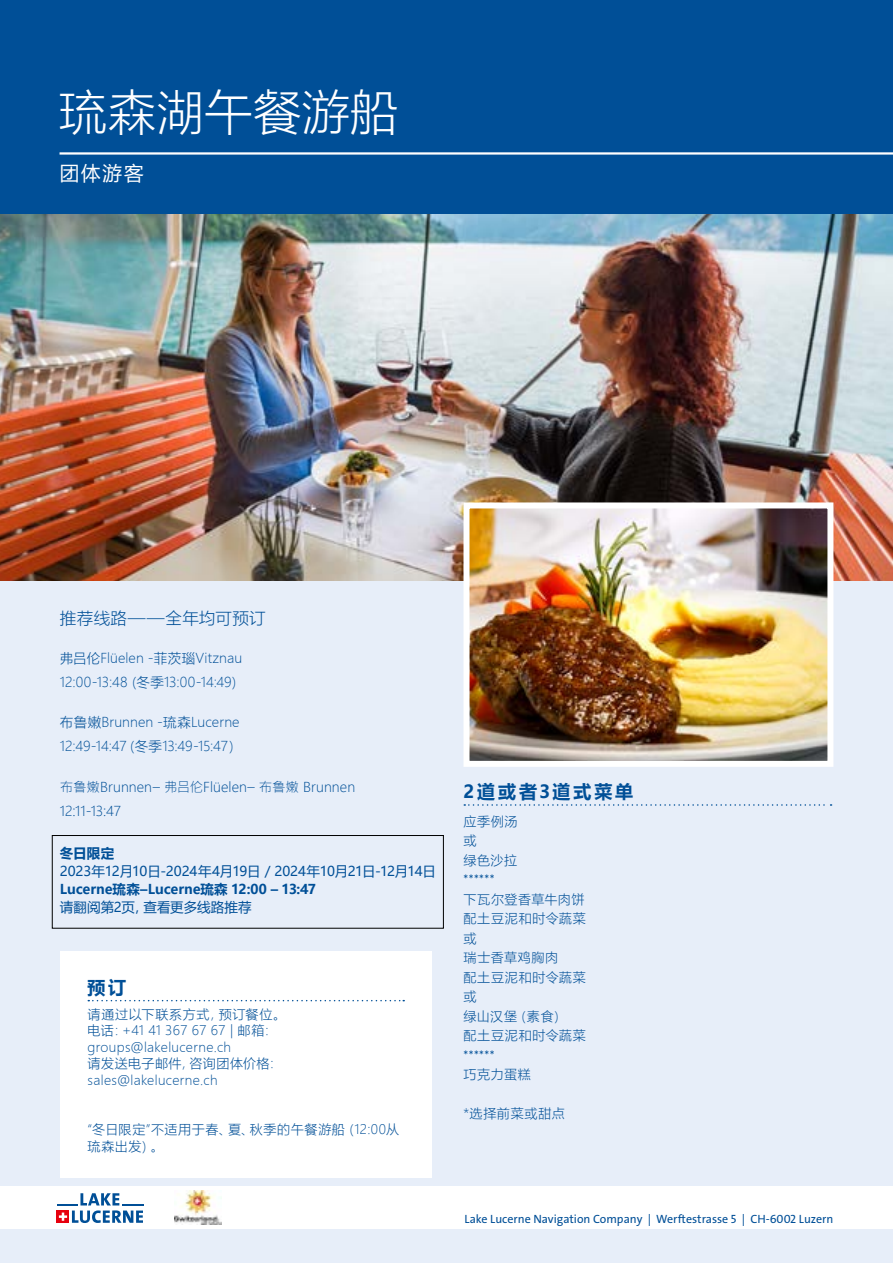
<style>
.page{position:relative;width:893px;height:1263px;background:#e7eef9}
.page>*{position:absolute;margin:0;border:0;box-sizing:border-box;transform-origin:0 0}
.t1{font:300 48px "Microsoft Ya Hei";letter-spacing:.01em;color:#fff}
.t2{font:19.5px "Microsoft Ya Hei";color:#fff}
.t3{font:700 18px "Microsoft Ya Hei";letter-spacing:.16em;color:#004f97}
.t4{font:300 16.5px "Microsoft Ya Hei";letter-spacing:.025em;color:#004f97}
.t5{font:300 13.5px/24px "Microsoft Ya Hei";letter-spacing:.005em;color:#004f97}
.t6{font:13.5px "Microsoft Ya Hei";letter-spacing:-.01em;color:#004f97}
.t7{font:300 13.5px/24px "Microsoft Jheng Hei";letter-spacing:.005em;color:#004f97}
.t8{font:700 13.5px "Microsoft Ya Hei";letter-spacing:-.005em;color:#004f97}
.t9{font:300 13.05px/19.5px "Microsoft Ya Hei";letter-spacing:.035em;color:#004f97}
.t10{font:300 13.05px "The Sans Os F";color:#004f97}
.t11{font:300 13.05px "Microsoft Ya Hei";letter-spacing:.055em;color:#004f97}
.t12{font:12px "The Sans Os F";color:#004f97}
</style>
<div class="page">
<div style="left:0;top:1186px;width:893px;height:43px;background:#fff"></div>
<hr style="left:57px;top:1203px;width:21px;height:2px;background:#004f97">
<hr style="left:122px;top:1203px;width:22px;height:2px;background:#004f97">
<svg style="left:57px;top:1210px;width:2px;height:13px"></svg>
<svg style="left:59px;top:1193px;width:84px;height:30px"></svg>
<img style="left:174px;top:1191px;width:47px;height:33px">
<div style="left:0;top:0;width:893px;height:215px;background:#004f97"></div>
<img style="left:0;top:215px;width:893px;height:365px">
<img style="left:460px;top:499px;width:376px;height:268px">
<hr style="left:60px;top:152px;width:833px;height:3px;background:#fff">
<svg style="left:464px;top:804px;width:368px;height:2px"></svg>
<div style="left:60px;top:951px;width:372px;height:227px;background:#fff"></div>
<svg style="left:88px;top:1000px;width:316px;height:1px"></svg>
<div style="left:52px;top:835px;width:392px;height:94px;border:1px solid #000"></div>
<h1 class="t1" style="left:59px;top:80px;width:341px">琉森湖午餐游船</h1>
<h2 class="t2" style="left:60px;top:160px;width:85px">团体游客</h2>
<p class="t4" style="left:60px;top:607px;width:207px">推荐线路——全年均可预订</p>
<p class="t5" style="left:60px;top:645px;width:186px">弗吕伦Flüelen -菲茨瑙Vitznau<br>12:00-13:48（冬季13:00-14:49）</p>
<p class="t5" style="left:60px;top:710px;width:183px">布鲁嫩Brunnen -琉森Lucerne<br>12:49-14:47（冬季13:49-15:47）</p>
<p class="t7" style="left:60px;top:775px;width:297px">布鲁嫩Brunnen– 弗吕伦Flüelen– 布鲁嫩 Brunnen<br>12:11-13:47</p>
<p class="t8" style="left:60px;top:843px;width:56px">冬日限定</p>
<p class="t6" style="left:60px;top:862px;width:377px">2023年12月10日-2024年4月19日 / 2024年10月21日-12月14日</p>
<p class="t8" style="left:60px;top:879px;width:258px">Lucerne琉森–Lucerne琉森 12:00 – 13:47</p>
<p class="t6" style="left:60px;top:898px;width:193px">请翻阅第2页，查看更多线路推荐</p>
<h3 class="t3" style="left:88px;top:974px;width:40px">预订</h3>
<p class="t9" style="left:88px;top:1005px;width:200px;line-height:16.5px">请通过以下联系方式，预订餐位。电话：+41 41 367 67 67 | 邮箱：groups@lakelucerne.ch<br>请发送电子邮件，咨询团体价格：sales@lakelucerne.ch</p>
<p class="t9" style="left:88px;top:1121px;width:313px;line-height:16.5px">“冬日限定”不适用于春、夏、秋季的午餐游船（12:00从琉森出发）。</p>
<h3 class="t3" style="left:463px;top:779px;width:171px">2道或者3道式菜单</h3>
<p class="t9" style="left:463px;top:811px;width:56px">应季例汤或<br>绿色沙拉</p>
<p class="t10" style="left:463px;top:871px;width:33px">******</p>
<p class="t9" style="left:463px;top:889px;width:124px">下瓦尔登香草牛肉饼配土豆泥和时令蔬菜或<br>瑞士香草鸡胸肉<br>配土豆泥和时令蔬菜或<br>绿山汉堡（素食）<br>配土豆泥和时令蔬菜</p>
<p class="t10" style="left:463px;top:1047px;width:33px">******</p>
<p class="t9" style="left:463px;top:1065px;width:69px">巧克力蛋糕</p>
<p class="t11" style="left:463px;top:1105px;width:103px">*选择前菜或甜点</p>
<p class="t12" style="left:465px;top:1211px;width:370px">Lake Lucerne Navigation Company | Werftestrasse 5 | CH-6002 Luzern</p>
</div>
